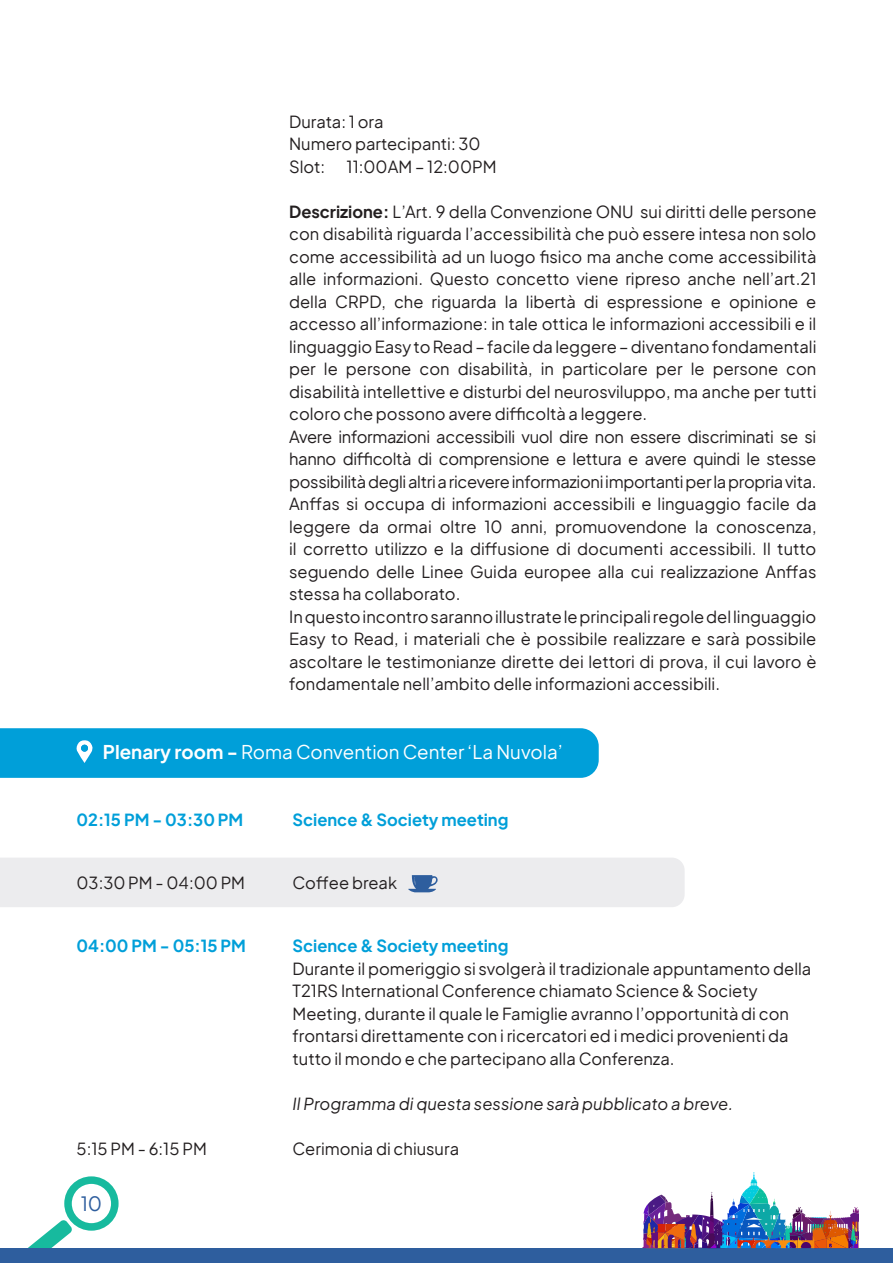
<style>
.page{position:relative;width:893px;height:1263px;background:#fff}
.page>*{position:absolute;margin:0;border:0;box-sizing:border-box;transform-origin:0 0}
.t1{font:19.5px "Plus Jakarta Sans";color:#2e5e9e}
.t2{font:18.75px "Plus Jakarta Sans";color:#fff}
.t3{font:16.5px/22.5px "Plus Jakarta Sans";color:#231f20;text-align:justify}
.t4{font:700 16.5px "Plus Jakarta Sans";color:#009fd9}
.t5{font:italic 16.5px "Plus Jakarta Sans";color:#231f20}
.s1{font-weight:700}
</style>
<div class="page">
<svg style="left:28px;top:1220px;width:44px;height:28px"></svg>
<div style="left:0;top:1248px;width:893px;height:15px;background:#2e5e9e"></div>
<img style="left:642px;top:1172px;width:217px;height:76px">
<div style="left:64px;top:1176px;width:55px;height:55px;border:8px solid #17ba9e;border-radius:50%"></div>
<div style="left:0;top:728px;width:599px;height:50px;background:#009fd9"></div>
<div style="left:81px;top:745px;width:7px;height:7px;background:#009fd9;border-radius:50%"></div>
<div style="left:0;top:858px;width:685px;height:49px;background:#ececee"></div>
<p class="t3" style="left:289px;top:109px;width:96px">Durata: 1 ora</p>
<p class="t3" style="left:289px;top:132px;width:193px">Numero partecipanti: 30</p>
<p class="t3" style="left:289px;top:154px;width:38px">Slot:</p>
<p class="t3" style="left:347px;top:154px;width:151px">11:00AM – 12:00PM</p>
<p class="t3" style="left:289px;top:199px;width:529px"><span class="s1">Descrizione:</span> L’Art. 9 della Convenzione ONU sui diritti delle persone con disabilità riguarda l’accessibilità che può essere intesa non solo come accessibilità ad un luogo fisico ma anche come accessibilità alle informazioni. Questo concetto viene ripreso anche nell’art.21 della CRPD, che riguarda la libertà di espressione e opinione e accesso all’informazione: in tale ottica le informazioni accessibili e il linguaggio Easy to Read – facile da leggere – diventano fondamentali per le persone con disabilità, in particolare per le persone con disabilità intellettive e disturbi del neurosviluppo, ma anche per tutti coloro che possono avere difficoltà a leggere.</p>
<p class="t3" style="left:289px;top:424px;width:529px">Avere informazioni accessibili vuol dire non essere discriminati se si hanno difficoltà di comprensione e lettura e avere quindi le stesse possibilità degli altri a ricevere informazioni importanti per la propria vita.</p>
<p class="t3" style="left:289px;top:492px;width:529px">Anffas si occupa di informazioni accessibili e linguaggio facile da leggere da ormai oltre 10 anni, promuovendone la conoscenza, il corretto utilizzo e la diffusione di documenti accessibili. Il tutto seguendo delle Linee Guida europee alla cui realizzazione Anffas stessa ha collaborato.</p>
<p class="t3" style="left:289px;top:604px;width:529px">In questo incontro saranno illustrate le principali regole del linguaggio Easy to Read, i materiali che è possibile realizzare e sarà possibile ascoltare le testimonianze dirette dei lettori di prova, il cui lavoro è fondamentale nell’ambito delle informazioni accessibili.</p>
<p class="t2" style="left:103px;top:736px;width:461px"><span class="s1">Plenary room -</span> Roma Convention Center ‘La Nuvola’</p>
<p class="t4" style="left:77px;top:806px;width:168px">02:15 PM - 03:30 PM</p>
<p class="t4" style="left:293px;top:806px;width:217px">Science &amp; Society meeting</p>
<p class="t3" style="left:77px;top:871px;width:170px">03:30 PM - 04:00 PM</p>
<p class="t3" style="left:293px;top:871px;width:106px">Coffee break</p>
<p class="t4" style="left:77px;top:932px;width:171px">04:00 PM - 05:15 PM</p>
<p class="t4" style="left:293px;top:932px;width:217px">Science &amp; Society meeting</p>
<p class="t3" style="left:293px;top:956px;width:520px;text-align:left">Durante il pomeriggio si svolgerà il tradizionale appuntamento della T21RS International Conference chiamato Science &amp; Society Meeting, durante il quale le Famiglie avranno l’opportunità di con frontarsi direttamente con i ricercatori ed i medici provenienti da tutto il mondo e che partecipano alla Conferenza.</p>
<p class="t5" style="left:293px;top:1090px;width:442px">Il Programma di questa sessione sarà pubblicato a breve.</p>
<p class="t3" style="left:77px;top:1136px;width:132px">5:15 PM - 6:15 PM</p>
<p class="t3" style="left:293px;top:1136px;width:168px">Cerimonia di chiusura</p>
<p class="t1" style="left:81px;top:1188px;width:23px">10</p>
</div>
